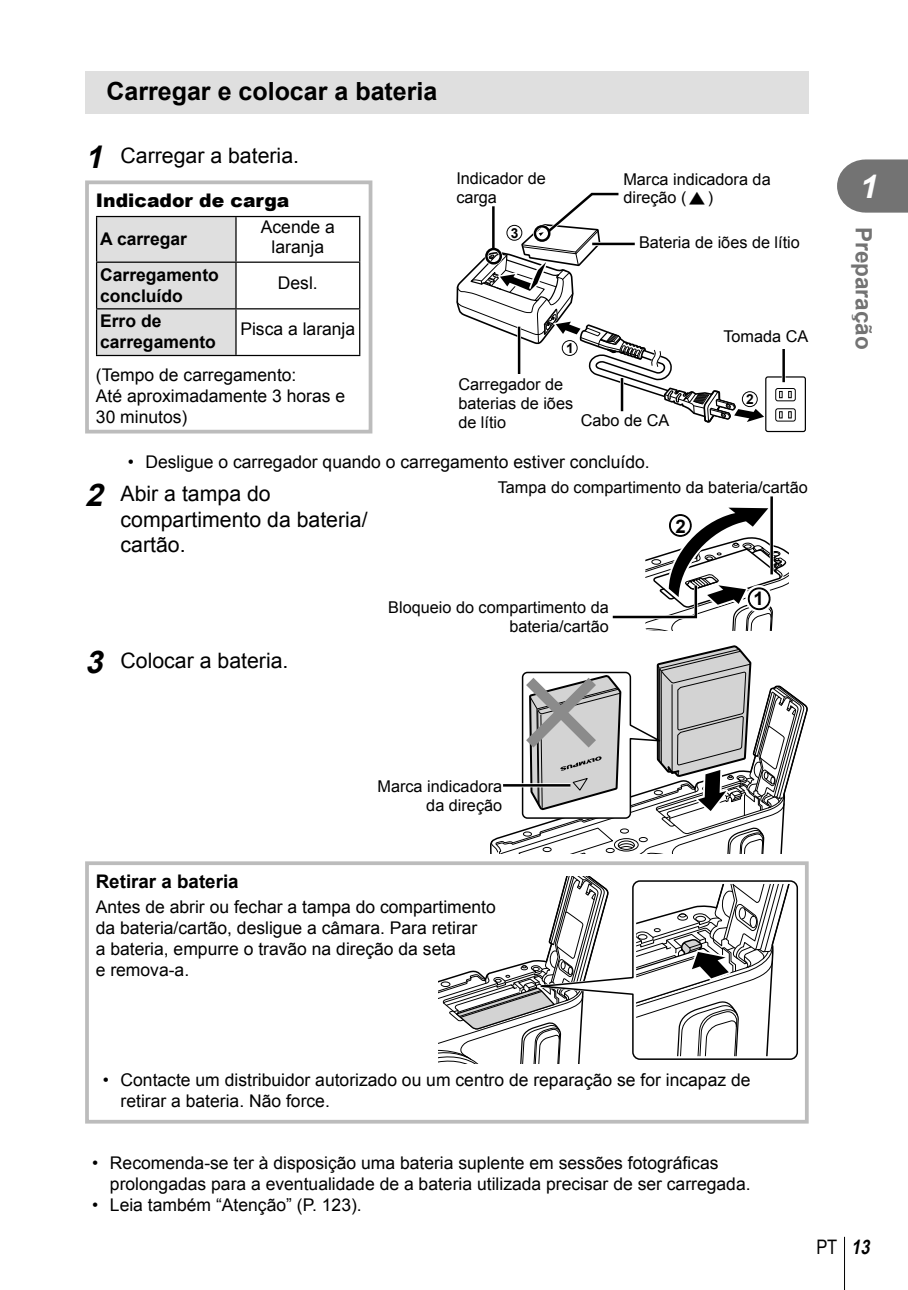
<style>
.page{position:relative;width:908px;height:1290px;background:#fff}
.page>*{position:absolute;margin:0;border:0;box-sizing:border-box;transform-origin:0 0}
.t1{font:italic 700 32.5px "Arial";color:#fff}
.t2{font:700 25px "Arial";color:#000}
.t3{font:700 22.5px "Arial";color:#737373}
.t4{font:21.25px/25.5px "Arial";color:#000}
.t5{font:20px "Arial Narrow";color:#000}
.t6{font:700 18.75px "Arial";color:#000}
.t7{font:900 18.75px "Arial";color:#000}
.t8{font:17.5px/21px "Arial";color:#000}
.t9{font:700 17.5px/21px "Arial";color:#000}
.t10{font:16.25px/18.8px "Arial";color:#000}
.t11{font:700 13.75px "Arial";color:#000}
.s1{font-weight:700;font-style:italic;font-size:31.25px}
.s2{font-family:"Olymp 17"}
.s3{font-weight:700;font-style:italic}
</style>
<div class="page">
<hr style="left:843px;top:1237px;width:1px;height:53px;background:#000">
<svg style="left:837px;top:159px;width:70px;height:54px;background:#818181"></svg>
<div style="left:85px;top:71px;width:723px;height:42px;background:#dfdfdf"></div>
<div style="left:97px;top:217px;width:138px;height:138px;background:#dfdfdf"></div>
<hr style="left:96px;top:216px;width:140px;height:1px;background:#000">
<hr style="left:96px;top:217px;width:1px;height:45px;background:#000">
<hr style="left:236px;top:216px;width:124px;height:1px;background:#000">
<hr style="left:235px;top:217px;width:1px;height:45px;background:#000">
<hr style="left:359px;top:217px;width:1px;height:45px;background:#000">
<hr style="left:96px;top:262px;width:140px;height:1px;background:#000">
<hr style="left:96px;top:263px;width:1px;height:45px;background:#000">
<hr style="left:236px;top:262px;width:124px;height:1px;background:#000">
<hr style="left:235px;top:263px;width:1px;height:45px;background:#000">
<hr style="left:359px;top:263px;width:1px;height:45px;background:#000">
<hr style="left:96px;top:308px;width:140px;height:1px;background:#000">
<hr style="left:96px;top:309px;width:1px;height:46px;background:#000">
<hr style="left:236px;top:308px;width:124px;height:1px;background:#000">
<hr style="left:235px;top:309px;width:1px;height:46px;background:#000">
<hr style="left:359px;top:309px;width:1px;height:46px;background:#000">
<hr style="left:96px;top:355px;width:264px;height:1px;background:#000">
<div style="left:85px;top:180px;width:287px;height:253px;border:4px solid #bcbcbc"></div>
<div style="left:764px;top:376px;width:41px;height:56px;border:1px solid #000;border-radius:2px"></div>
<svg style="left:775px;top:388px;width:20px;height:13px"></svg>
<div style="left:775px;top:388px;width:20px;height:13px;border:1px solid #000;border-radius:2px"></div>
<svg style="left:779px;top:391px;width:3px;height:7px"></svg>
<svg style="left:788px;top:391px;width:3px;height:7px"></svg>
<svg style="left:775px;top:409px;width:20px;height:12px"></svg>
<div style="left:775px;top:408px;width:20px;height:13px;border:1px solid #000;border-radius:2px"></div>
<svg style="left:779px;top:411px;width:3px;height:7px"></svg>
<svg style="left:788px;top:411px;width:3px;height:7px"></svg>
<svg style="left:781px;top:349px;width:4px;height:33px"></svg>
<hr style="left:782px;top:349px;width:2px;height:33px;background:#000">
<svg style="left:456px;top:192px;width:307px;height:231px"></svg>
<hr style="left:770px;top:496px;width:2px;height:78px;background:#000">
<svg style="left:438px;top:502px;width:369px;height:562px"></svg>
<div style="left:85px;top:861px;width:723px;height:262px;border:4px solid #bcbcbc"></div>
<h2 class="t2" style="left:106px;top:78px;width:332px">Carregar e colocar a bateria</h2>
<p class="t4" style="left:85px;top:143px;width:215px"><span class="s1">1</span> Carregar a bateria.</p>
<p class="t7" style="left:96px;top:187px;width:195px">Indicador de carga</p>
<p class="t9" style="left:100px;top:228px;width:88px">A carregar</p>
<p class="t8" style="left:261px;top:216px;width:75px;line-height:20px;text-align:center">Acende a laranja</p>
<p class="t10" style="left:456px;top:169px;width:91px">Indicador de carga</p>
<p class="t11" style="left:510px;top:226px;width:9px">3</p>
<p class="t10" style="left:623px;top:170px;width:149px">Marca indicadora da direção (<span class="s2">C</span>)</p>
<p class="t10" style="left:638px;top:233px;width:162px">Bateria de iões de lítio</p>
<p class="t9" style="left:100px;top:264px;width:120px">Carregamento concluído</p>
<p class="t8" style="left:278px;top:272px;width:41px">Desl.</p>
<p class="t9" style="left:100px;top:311px;width:117px">Erro de carregamento</p>
<p class="t8" style="left:240px;top:319px;width:116px">Pisca a laranja</p>
<p class="t8" style="left:96px;top:364px;width:251px">(Tempo de carregamento:<br>Até aproximadamente 3 horas e<br>30 minutos)</p>
<p class="t10" style="left:723px;top:327px;width:86px">Tomada CA</p>
<p class="t11" style="left:566px;top:341px;width:9px">1</p>
<p class="t10" style="left:458px;top:375px;width:116px">Carregador de baterias de iões de lítio</p>
<p class="t8" style="left:128px;top:451px;width:523px">• Desligue o carregador quando o carregamento estiver concluído.</p>
<p class="t4" style="left:120px;top:481px;width:248px;text-indent:-35px"><span class="s1">2</span> Abir a tampa do compartimento da bateria/ cartão.</p>
<p class="t11" style="left:745px;top:392px;width:9px">2</p>
<p class="t10" style="left:580px;top:411px;width:90px">Cabo de CA</p>
<p class="t10" style="left:497px;top:477px;width:311px">Tampa do compartimento da bateria/cartão</p>
<p class="t6" style="left:675px;top:515px;width:12px">2</p>
<p class="t4" style="left:85px;top:648px;width:205px"><span class="s1">3</span> Colocar a bateria.</p>
<p class="t10" style="left:388px;top:598px;width:222px;text-align:right">Bloqueio do compartimento da bateria/cartão</p>
<p class="t6" style="left:753px;top:588px;width:12px">1</p>
<h1 class="t1" style="left:859px;top:168px;width:20px">1</h1>
<p class="t3" style="left:875px;top:227px;width:124px;rotate:90deg">Preparação</p>
<p class="t10" style="left:377px;top:777px;width:126px;text-align:right">Marca indicadora da direção</p>
<p class="t6" style="left:96px;top:871px;width:144px">Retirar a bateria</p>
<p class="t8" style="left:96px;top:896px;width:401px">Antes de abrir ou fechar a tampa do compartimento da bateria/cartão, desligue a câmara. Para retirar<br>a bateria, empurre o travão na direção da seta<br>e remova-a.</p>
<p class="t8" style="left:120px;top:1069px;width:631px;text-indent:-18px">• Contacte um distribuidor autorizado ou um centro de reparação se for incapaz de retirar a bateria. Não force.</p>
<p class="t8" style="left:110px;top:1152px;width:642px;text-indent:-18px">• Recomenda-se ter à disposição uma bateria suplente em sessões fotográficas prolongadas para a eventualidade de a bateria utilizada precisar de ser carregada.</p>
<p class="t8" style="left:92px;top:1194px;width:271px">• Leia também “Atenção” (P. 123).</p>
<p class="t5" style="left:816px;top:1235px;width:59px">PT <span class="s3">13</span></p>
</div>
